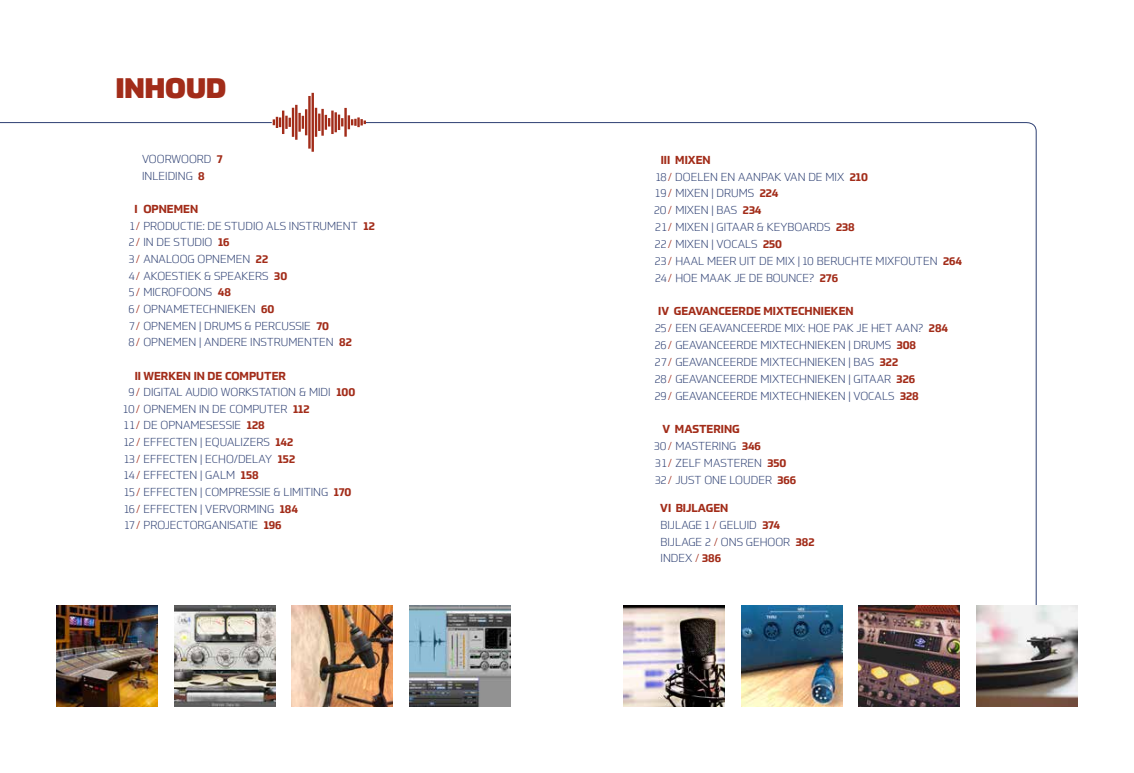
<style>
.page{position:relative;width:1134px;height:773px;background:#fff}
.page>*{position:absolute;margin:0;border:0;box-sizing:border-box;transform-origin:0 0}
.t1{font:900 27.5px "Prometo";color:#a22c19}
.t2{font:300 11.25px/16.9px "Prometo";color:#2e4073}
.t3{font:700 11.25px "Prometo";color:#a22c19}
.s1{font-weight:700;color:#a22c19}
.s2{color:#a22c19}
</style>
<div class="page">
<img style="left:57px;top:605px;width:101px;height:101px">
<img style="left:174px;top:605px;width:101px;height:101px">
<img style="left:859px;top:653px;width:101px;height:53px">
<img style="left:292px;top:605px;width:101px;height:101px">
<img style="left:741px;top:653px;width:101px;height:53px">
<img style="left:409px;top:653px;width:101px;height:53px">
<img style="left:624px;top:653px;width:101px;height:53px">
<hr style="left:0;top:122px;width:272px;height:1px;background:#2e4073">
<svg style="left:365px;top:122px;width:672px;height:531px"></svg>
<svg style="left:273px;top:93px;width:93px;height:59px"></svg>
<img style="left:976px;top:605px;width:101px;height:101px">
<h1 class="t1" style="left:116px;top:70px;width:112px">INHOUD</h1>
<p class="t2" style="left:142px;top:151px;width:82px">VOORWOORD <span class="s1">7<br></span>INLEIDING <span class="s1">8</span></p>
<p class="t2" style="left:129px;top:201px;width:248px;text-indent:6px"><span class="s1">I OPNEMEN<br></span>1 <span class="s2">/</span> PRODUCTIE: DE STUDIO ALS INSTRUMENT <span class="s1">12<br></span>2<span class="s2">/</span> IN DE STUDIO <span class="s1">16<br></span>3<span class="s2">/</span> ANALOOG OPNEMEN <span class="s1">22<br></span>4<span class="s2">/</span> AKOESTIEK &amp; SPEAKERS <span class="s1">30<br></span>5<span class="s2">/</span> MICROFOONS <span class="s1">48<br></span>6<span class="s2">/</span> OPNAMETECHNIEKEN <span class="s1">60<br></span>7<span class="s2">/</span> OPNEMEN | DRUMS &amp; PERCUSSIE <span class="s1">70<br></span>8<span class="s2">/</span> OPNEMEN | ANDERE INSTRUMENTEN <span class="s1">82</span></p>
<p class="t3" style="left:135px;top:368px;width:153px">II WERKEN IN DE COMPUTER</p>
<p class="t2" style="left:129px;top:384px;width:228px">9<span class="s2">/</span> DIGITAL AUDIO WORKSTATION &amp; MIDI <span class="s1">100</span></p>
<p class="t2" style="left:124px;top:400px;width:188px">10<span class="s2">/</span> OPNEMEN IN DE COMPUTER <span class="s1">112</span></p>
<p class="t2" style="left:124px;top:417px;width:142px">11 <span class="s2">/</span> DE OPNAMESESSIE <span class="s1">128</span></p>
<p class="t2" style="left:124px;top:433px;width:171px">12<span class="s2">/</span> EFFECTEN | EQUALIZERS <span class="s1">142</span></p>
<p class="t2" style="left:124px;top:450px;width:172px">13<span class="s2">/</span> EFFECTEN | ECHO/DELAY <span class="s1">152</span></p>
<p class="t2" style="left:124px;top:467px;width:136px">14<span class="s2">/</span> EFFECTEN | GALM <span class="s1">158</span></p>
<p class="t2" style="left:125px;top:483px;width:228px">15<span class="s2">/</span> EFFECTEN | COMPRESSIE &amp; LIMITING <span class="s1">170</span></p>
<p class="t2" style="left:124px;top:500px;width:175px">16<span class="s2">/</span> EFFECTEN | VERVORMING <span class="s1">184</span></p>
<p class="t2" style="left:125px;top:517px;width:158px">17<span class="s2">/</span> PROJECTORGANISATIE <span class="s1">196</span></p>
<p class="t2" style="left:654px;top:151px;width:310px;text-indent:7px"><span class="s1">III MIXEN<br></span>18<span class="s2">/</span> DOELEN EN AANPAK VAN DE MIX <span class="s1">210<br></span>19<span class="s2">/</span> MIXEN | DRUMS <span class="s1">224<br></span>20<span class="s2">/</span> MIXEN | BAS <span class="s1">234<br></span>21 <span class="s2">/</span> MIXEN | GITAAR &amp; KEYBOARDS <span class="s1">238<br></span>22<span class="s2">/</span> MIXEN | VOCALS <span class="s1">250<br></span>23<span class="s2">/</span> HAAL MEER UIT DE MIX | 10 BERUCHTE MIXFOUTEN <span class="s1">264<br></span>24<span class="s2">/</span> HOE MAAK JE DE BOUNCE? <span class="s1">276</span></p>
<p class="t2" style="left:655px;top:303px;width:295px;text-indent:4px"><span class="s1">IV GEAVANCEERDE MIXTECHNIEKEN<br></span>25<span class="s2">/</span> EEN GEAVANCEERDE MIX: HOE PAK JE HET AAN? <span class="s1">284<br></span>26<span class="s2">/</span> GEAVANCEERDE MIXTECHNIEKEN | DRUMS <span class="s1">308<br></span>27<span class="s2">/</span> GEAVANCEERDE MIXTECHNIEKEN | BAS <span class="s1">322<br></span>28<span class="s2">/</span> GEAVANCEERDE MIXTECHNIEKEN | GITAAR <span class="s1">326<br></span>29<span class="s2">/</span> GEAVANCEERDE MIXTECHNIEKEN | VOCALS <span class="s1">328</span></p>
<p class="t2" style="left:654px;top:420px;width:144px;text-indent:8px"><span class="s1">V MASTERING<br></span>30<span class="s2">/</span> MASTERING <span class="s1">346<br></span>31 <span class="s2">/</span> ZELF MASTEREN <span class="s1">350<br></span>32<span class="s2">/</span> JUST ONE LOUDER <span class="s1">366</span></p>
<p class="t2" style="left:660px;top:500px;width:156px"><span class="s1">VI BIJLAGEN<br></span>BIJLAGE 1 <span class="s2">/</span> GELUID <span class="s1">374<br></span>BIJLAGE 2 <span class="s2">/</span> ONS GEHOOR <span class="s1">382<br></span>INDEX <span class="s2">/</span> <span class="s1">386</span></p>
</div>
